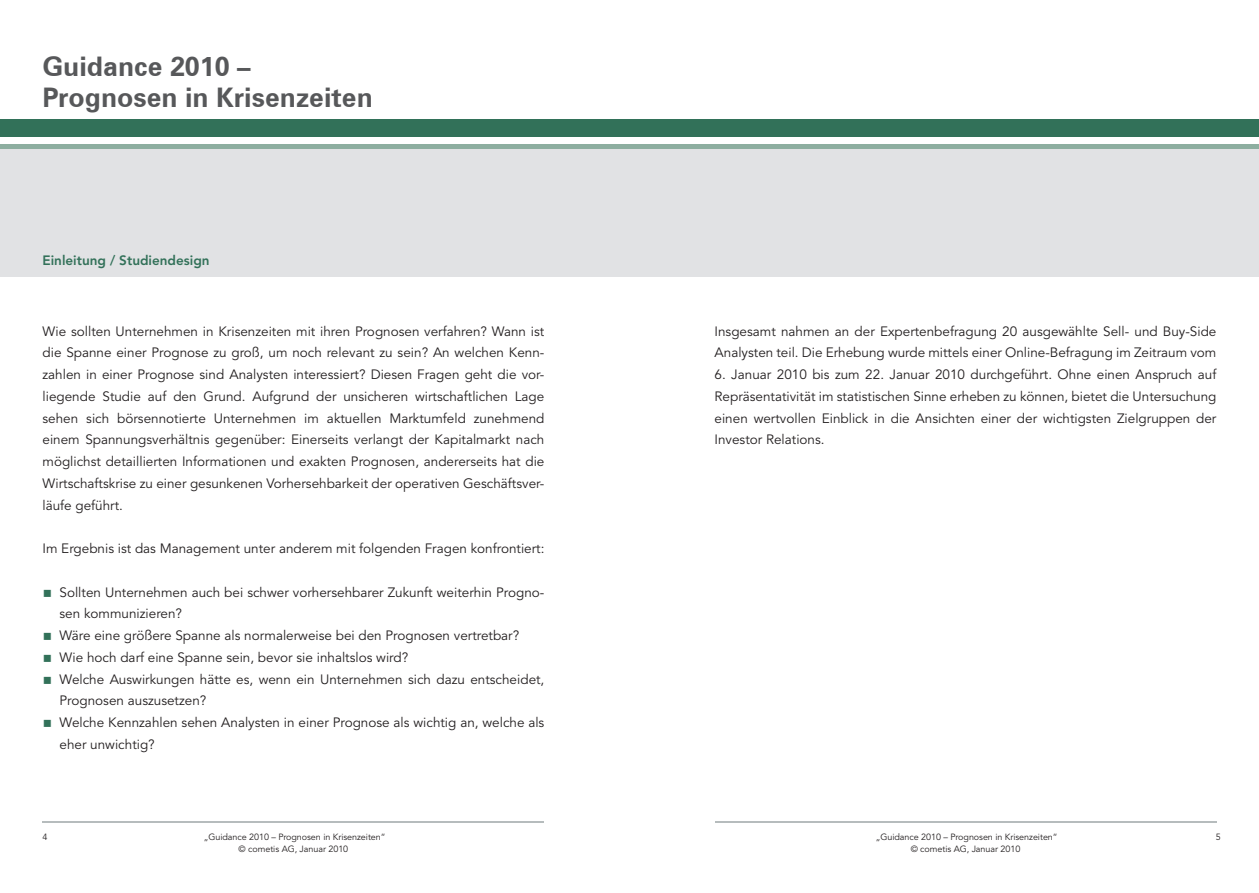
<style>
.page{position:relative;width:1259px;height:893px;background:#fff}
.page>*{position:absolute;margin:0;border:0;box-sizing:border-box;transform-origin:0 0}
.t1{font:700 27px/31.5px "Zurich BT";color:#57585a}
.t2{font:13.5px/21.8px "Avenir LT Std";color:#231f20}
.t3{font:800 13.5px "Avenir LT Std";color:#327159}
.t4{font:9px/12px "Avenir LT Std";letter-spacing:-.005em;color:#231f20;text-align:center}
.s1{color:#327159}
</style>
<div class="page">
<hr style="left:43px;top:821px;width:501px;height:1px;background:#b6bcbd">
<div style="left:0;top:119px;width:629px;height:17px;background:#327159"></div>
<hr style="left:0;top:145px;width:629px;height:4px;background:#8daea0">
<hr style="left:714px;top:821px;width:502px;height:1px;background:#b6bcbd">
<div style="left:629px;top:119px;width:630px;height:17px;background:#327159"></div>
<hr style="left:629px;top:145px;width:630px;height:4px;background:#8daea0">
<div style="left:0;top:149px;width:1259px;height:127px;background:#e1e2e4"></div>
<h1 class="t1" style="left:43px;top:50px;width:332px">Guidance 2010 –<br>Prognosen in Krisenzeiten</h1>
<p class="t3" style="left:43px;top:253px;width:169px">Einleitung / Studiendesign</p>
<p class="t2" style="left:43px;top:320px;width:503px;text-align:justify">Wie sollten Unternehmen in Krisenzeiten mit ihren Prognosen verfahren? Wann ist die Spanne einer Prognose zu groß, um noch relevant zu sein? An welchen Kenn&shy;zahlen in einer Prognose sind Analysten interessiert? Diesen Fragen geht die vor&shy;liegende Studie auf den Grund. Aufgrund der unsicheren wirtschaftlichen Lage sehen sich börsennotierte Unternehmen im aktuellen Marktumfeld zunehmend einem Spannungsverhältnis gegenüber: Einerseits verlangt der Kapitalmarkt nach möglichst detaillierten Informationen und exakten Prognosen, andererseits hat die Wirtschaftskrise zu einer gesunkenen Vorhersehbarkeit der operativen Geschäftsver&shy;läufe geführt.</p>
<p class="t2" style="left:43px;top:538px;width:503px">Im Ergebnis ist das Management unter anderem mit folgenden Fragen konfrontiert:</p>
<p class="t2" style="left:60px;top:581px;width:486px;text-indent:-17px"><span class="s1">○</span> Sollten Unternehmen auch bei schwer vorhersehbarer Zukunft weiterhin Progno&shy;sen kommunizieren?</p>
<p class="t2" style="left:43px;top:625px;width:478px"><span class="s1">○</span> Wäre eine größere Spanne als normalerweise bei den Prognosen vertretbar?</p>
<p class="t2" style="left:43px;top:647px;width:367px"><span class="s1">○</span> Wie hoch darf eine Spanne sein, bevor sie inhaltslos wird?</p>
<p class="t2" style="left:60px;top:668px;width:486px;text-indent:-17px"><span class="s1">○</span> Welche Auswirkungen hätte es, wenn ein Unternehmen sich dazu entscheidet,<br>Prognosen auszusetzen?</p>
<p class="t2" style="left:60px;top:712px;width:486px;text-indent:-17px"><span class="s1">○</span> Welche Kennzahlen sehen Analysten in einer Prognose als wichtig an, welche als eher unwichtig?</p>
<p class="t2" style="left:714px;top:320px;width:503px">Insgesamt nahmen an der Expertenbefragung 20 ausgewählte Sell- und Buy-Side<br>Analysten teil. Die Erhebung wurde mittels einer Online-Befragung im Zeitraum vom</p>
<p class="t2" style="left:714px;top:364px;width:503px;text-align:justify">6. Januar 2010 bis zum 22. Januar 2010 durchgeführt. Ohne einen Anspruch auf Repräsentativität im statistischen Sinne erheben zu können, bietet die Untersuchung einen wertvollen Einblick in die Ansichten einer der wichtigsten Zielgruppen der Investor Relations.</p>
<p class="t4" style="left:43px;top:831px;width:7px">4</p>
<p class="t4" style="left:876px;top:831px;width:183px">„Guidance 2010 – Prognosen in Krisenzeiten“</p>
<p class="t4" style="left:1215px;top:831px;width:7px">5</p>
<p class="t4" style="left:910px;top:843px;width:111px">© cometis AG, Januar 2010</p>
<p class="t4" style="left:204px;top:831px;width:183px">„Guidance 2010 – Prognosen in Krisenzeiten“ © cometis AG, Januar 2010</p>
</div>
